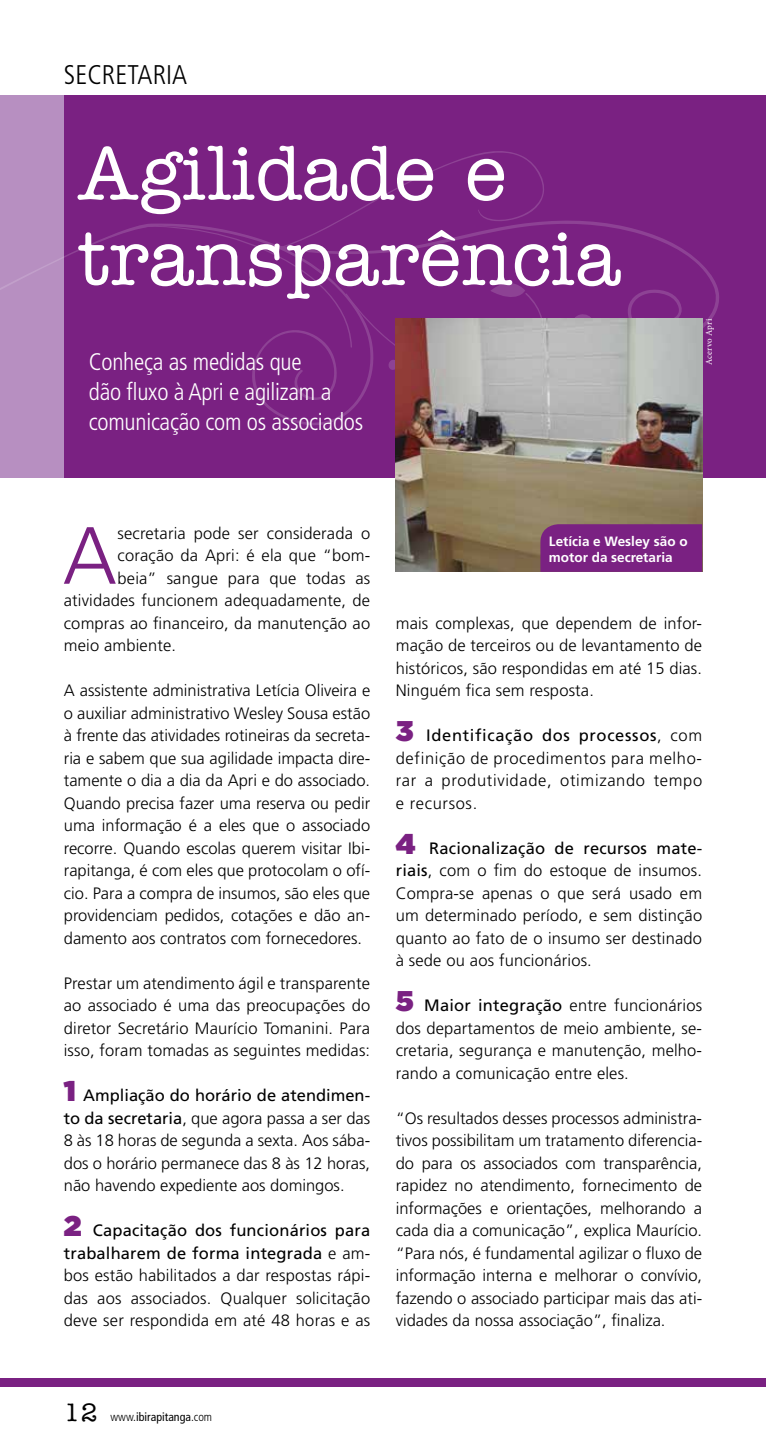
<style>
.page{position:relative;width:766px;height:1446px;background:#fff}
.page>*{position:absolute;margin:0;border:0;box-sizing:border-box;transform-origin:0 0}
.t1{font:300 81px "Frutiger LT Std";color:#7a2182}
.t2{font:500 76.95px/85.3px "American Typewriter Std";color:#fff}
.t3{font:300 condensed 27px "Frutiger LT Std";color:#000}
.t4{font:300 condensed 24px/30px "Frutiger LT Std";letter-spacing:-.01em;color:#fff}
.t5{font:300 16.5px/22.5px "Frutiger LT Std";letter-spacing:.01em;color:#000;text-align:justify}
.t6{font:700 13.5px/16.5px "Frutiger LT Std";color:#fff}
.t7{font:condensed 12px "Frutiger LT Std";color:#000}
.t8{font:9px "Minion Pro";letter-spacing:.02em;color:#fff}
.s1{font-family:"Gotham";font-weight:900;font-size:28.5px;color:#7a2182}
.s2{font-weight:400}
.s3{font-family:"American Typewriter Std";font-weight:500;font-stretch:normal;font-size:25.5px}
.s4{font-weight:300}
</style>
<div class="page">
<div style="left:64px;top:95px;width:701px;height:382px;background:#7a2182"></div>
<div style="left:0;top:95px;width:64px;height:382px;background:#b78fc1"></div>
<svg style="left:0;top:230px;width:352px;height:195px"></svg>
<svg style="left:565px;top:220px;width:154px;height:127px"></svg>
<svg style="left:125px;top:151px;width:440px;height:258px"></svg>
<div style="left:0;top:1378px;width:765px;height:9px;background:#7a2182"></div>
<img style="left:395px;top:319px;width:307px;height:253px">
<div style="left:540px;top:524px;width:162px;height:48px;background:#7a2182"></div>
<hr style="left:765px;top:95px;width:1px;height:382px;background:#5f2907">
<h3 class="t3" style="left:64px;top:59px;width:125px">SECRETARIA</h3>
<h2 class="t2" style="left:78px;top:132px;width:544px">Agilidade e transparência</h2>
<h3 class="t4" style="left:89px;top:347px;width:276px">Conheça as medidas que<br>dão fluxo à Apri e agilizam a comunicação com os associados</h3>
<p class="t8" style="left:702px;top:365px;width:48px;rotate:-90deg">Acervo Apri</p>
<h1 class="t1" style="left:63px;top:510px;width:56px">A</h1>
<p class="t5" style="left:118px;top:522px;width:254px">secretaria pode ser considerada o</p>
<p class="t5" style="left:118px;top:544px;width:254px">coração da Apri: é ela que “bom-</p>
<p class="t5" style="left:118px;top:567px;width:254px">beia” sangue para que todas as</p>
<p class="t5" style="left:64px;top:589px;width:308px">atividades funcionem adequadamente, de</p>
<p class="t5" style="left:64px;top:612px;width:308px">compras ao financeiro, da manutenção ao</p>
<p class="t5" style="left:64px;top:634px;width:114px">meio ambiente.</p>
<p class="t5" style="left:64px;top:679px;width:308px">A assistente administrativa Letícia Oliveira e o auxiliar administrativo Wesley Sousa estão à frente das atividades rotineiras da secreta&shy;ria e sabem que sua agilidade impacta dire&shy;tamente o dia a dia da Apri e do associado.<br>Quando precisa fazer uma reserva ou pedir uma informação é a eles que o associado recorre. Quando escolas querem visitar Ibi&shy;rapitanga, é com eles que protocolam o ofí&shy;cio. Para a compra de insumos, são eles que providenciam pedidos, cotações e dão an&shy;damento aos contratos com fornecedores.</p>
<p class="t5" style="left:64px;top:972px;width:308px">Prestar um atendimento ágil e transparente ao associado é uma das preocupações do diretor Secretário Maurício Tomanini. Para isso, foram tomadas as seguintes medidas:</p>
<p class="t5" style="left:64px;top:1084px;width:308px"><span class="s1">1</span> <span class="s2">Ampliação do horário de atendimen&shy;to da secretaria</span>, que agora passa a ser das 8 às 18 horas de segunda a sexta. Aos sába&shy;dos o horário permanece das 8 às 12 horas, não havendo expediente aos domingos.</p>
<p class="t5" style="left:64px;top:1219px;width:308px"><span class="s1">2</span> <span class="s2">Capacitação dos funcionários para trabalharem de forma integrada</span> e am&shy;bos estão habilitados a dar respostas rápi&shy;das aos associados. Qualquer solicitação deve ser respondida em até 48 horas e as</p>
<p class="t6" style="left:549px;top:533px;width:140px">Letícia e Wesley são o motor da secretaria</p>
<p class="t5" style="left:395px;top:612px;width:308px">mais complexas, que dependem de infor&shy;mação de terceiros ou de levantamento de históricos, são respondidas em até 15 dias.<br>Ninguém fica sem resposta.</p>
<p class="t5" style="left:395px;top:724px;width:308px"><span class="s1">3</span> <span class="s2">Identificação dos processos</span>, com definição de procedimentos para melho&shy;rar a produtividade, otimizando tempo e recursos.</p>
<p class="t5" style="left:395px;top:837px;width:308px"><span class="s1">4</span> <span class="s2">Racionalização de recursos mate&shy;riais</span>, com o fim do estoque de insumos.<br>Compra-se apenas o que será usado em um determinado período, e sem distinção quanto ao fato de o insumo ser destinado à sede ou aos funcionários.</p>
<p class="t5" style="left:395px;top:994px;width:308px"><span class="s1">5</span> <span class="s2">Maior integração</span> entre funcionários dos departamentos de meio ambiente, se&shy;cretaria, segurança e manutenção, melho&shy;rando a comunicação entre eles.</p>
<p class="t5" style="left:395px;top:1107px;width:308px">“Os resultados desses processos administra&shy;tivos possibilitam um tratamento diferencia&shy;do para os associados com transparência, rapidez no atendimento, fornecimento de informações e orientações, melhorando a cada dia a comunicação”, explica Maurício. “Para nós, é fundamental agilizar o fluxo de informação interna e melhorar o convívio, fazendo o associado participar mais das ati&shy;vidades da nossa associação”, finaliza.</p>
<p class="t7" style="left:64px;top:1410px;width:150px"><span class="s3">12</span> <span class="s4">www.</span>ibirapitanga<span class="s4">.com</span></p>
</div>
